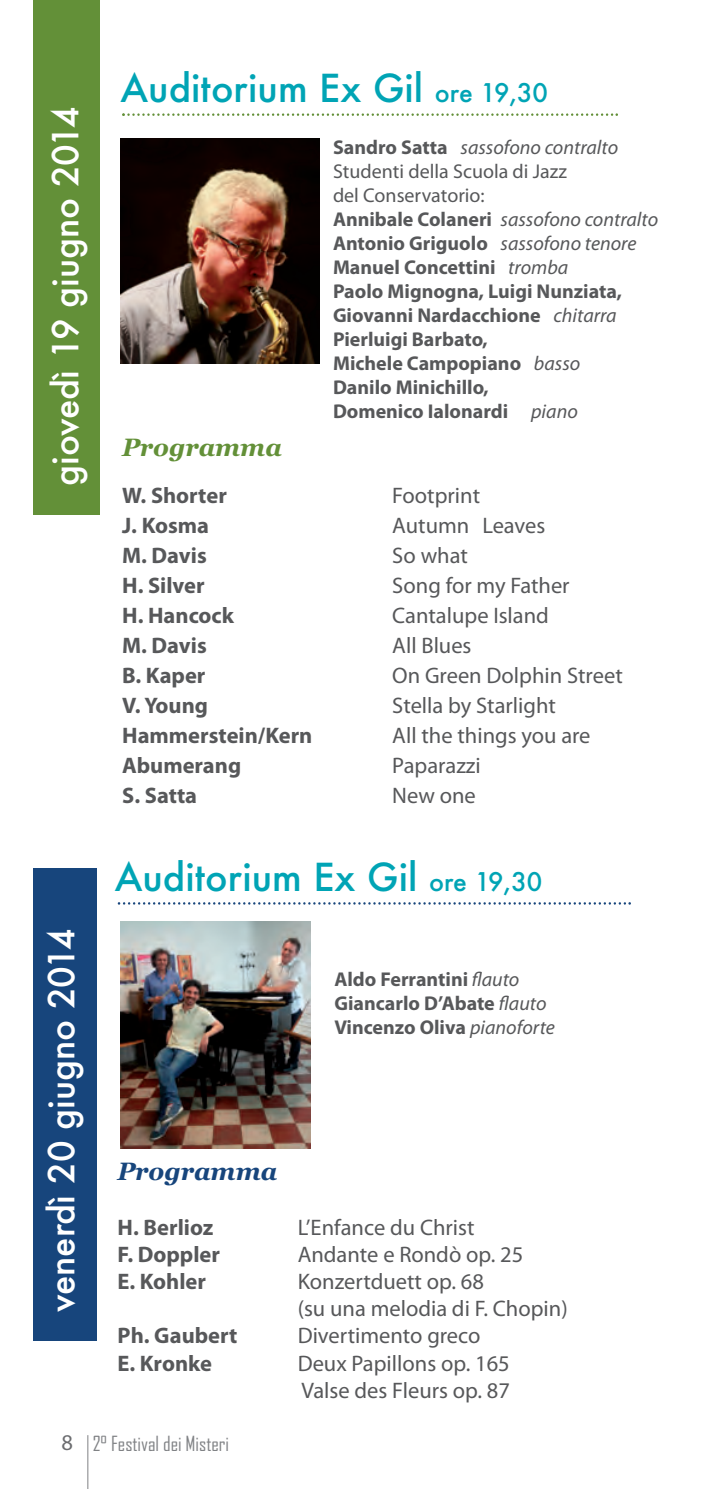
<style>
.page{position:relative;width:709px;height:1489px;background:#fff}
.page>*{position:absolute;margin:0;border:0;box-sizing:border-box;transform-origin:0 0}
.t1{font:500 37.5px "Futura";color:#00a4b5}
.t2{font:500 35px "Futura";color:#fff}
.t3{font:italic 700 25px "Georgia";color:#639038}
.t4{font:italic 700 25px "Georgia";color:#17457c}
.t5{font:22.5px/27px "Myriad Pro";color:#57585a}
.t6{font:700 22.5px "Myriad Pro";color:#57585a}
.t7{font:700 20px/24px "Myriad Pro";color:#57585a}
.t8{font:20px "Agency FB";color:#808285}
.s1{font-size:25px}
.s2{font-weight:400;font-style:italic}
.s3{font-weight:400}
.s4{font-family:"Myriad Pro";font-size:22.5px;color:#6c6d70}
</style>
<div class="page">
<hr style="left:87px;top:1434px;width:1px;height:54px;background:#808285">
<svg style="left:122px;top:113px;width:496px;height:3px"></svg>
<div style="left:33px;top:0;width:67px;height:514px;background:#639038"></div>
<img style="left:121px;top:138px;width:198px;height:225px">
<div style="left:33px;top:867px;width:63px;height:473px;background:#17457c"></div>
<svg style="left:118px;top:902px;width:513px;height:2px"></svg>
<img style="left:120px;top:921px;width:190px;height:227px">
<h2 class="t2" style="left:50px;top:486px;width:381px;rotate:-90deg">giovedì 19 giugno 2014</h2>
<h2 class="t2" style="left:46px;top:1312px;width:385px;rotate:-90deg">venerdì 20 giugno 2014</h2>
<h1 class="t1" style="left:120px;top:71px;width:429px">Auditorium Ex Gil <span class="s1">ore 19,30</span></h1>
<p class="t7" style="left:333px;top:137px;width:327px">Sandro Satta <span class="s2">sassofono contralto<br></span><span class="s3">Studenti della Scuola di Jazz<br>del Conservatorio:<br></span>Annibale Colaneri <span class="s2">sassofono contralto<br></span>Antonio Griguolo <span class="s2">sassofono tenore<br></span>Manuel Concettini <span class="s2">tromba<br></span>Paolo Mignogna, Luigi Nunziata,<br>Giovanni Nardacchione <span class="s2">chitarra<br></span>Pierluigi Barbato,<br>Michele Campopiano <span class="s2">basso<br></span>Danilo Minichillo,<br>Domenico Ialonardi <span class="s2">piano</span></p>
<p class="t3" style="left:122px;top:432px;width:161px">Programma</p>
<p class="t6" style="left:122px;top:487px;width:106px">W. Shorter</p>
<p class="t5" style="left:392px;top:484px;width:89px">Footprint</p>
<p class="t6" style="left:122px;top:517px;width:88px">J. Kosma</p>
<p class="t5" style="left:392px;top:514px;width:155px">Autumn Leaves</p>
<p class="t6" style="left:122px;top:547px;width:86px">M. Davis</p>
<p class="t5" style="left:392px;top:544px;width:77px">So what</p>
<p class="t6" style="left:122px;top:577px;width:84px">H. Silver</p>
<p class="t5" style="left:392px;top:574px;width:179px">Song for my Father</p>
<p class="t6" style="left:122px;top:607px;width:113px">H. Hancock</p>
<p class="t5" style="left:392px;top:604px;width:158px">Cantalupe Island</p>
<p class="t6" style="left:122px;top:637px;width:86px">M. Davis</p>
<p class="t5" style="left:392px;top:634px;width:81px">All Blues</p>
<p class="t6" style="left:122px;top:667px;width:85px">B. Kaper</p>
<p class="t5" style="left:392px;top:664px;width:232px">On Green Dolphin Street</p>
<p class="t6" style="left:122px;top:697px;width:87px">V. Young</p>
<p class="t5" style="left:392px;top:694px;width:165px">Stella by Starlight</p>
<p class="t6" style="left:122px;top:727px;width:192px">Hammerstein/Kern</p>
<p class="t5" style="left:392px;top:724px;width:200px">All the things you are</p>
<p class="t6" style="left:122px;top:757px;width:120px">Abumerang</p>
<p class="t5" style="left:392px;top:754px;width:90px">Paparazzi</p>
<p class="t6" style="left:122px;top:787px;width:76px">S. Satta</p>
<p class="t5" style="left:392px;top:784px;width:85px">New one</p>
<h1 class="t1" style="left:115px;top:859px;width:429px">Auditorium Ex Gil <span class="s1">ore 19,30</span></h1>
<p class="t7" style="left:334px;top:969px;width:222px">Aldo Ferrantini <span class="s2">flauto<br></span>Giancarlo D’Abate <span class="s2">flauto<br></span>Vincenzo Oliva <span class="s2">pianoforte</span></p>
<p class="t4" style="left:118px;top:1157px;width:161px">Programma</p>
<p class="t6" style="left:118px;top:1219px;width:97px">H. Berlioz</p>
<p class="t5" style="left:298px;top:1216px;width:178px">L’Enfance du Christ</p>
<p class="t6" style="left:118px;top:1246px;width:104px">F. Doppler</p>
<p class="t5" style="left:298px;top:1243px;width:227px">Andante e Rondò op. 25</p>
<p class="t6" style="left:118px;top:1273px;width:90px">E. Kohler</p>
<p class="t5" style="left:298px;top:1270px;width:271px">Konzertduett op. 68<br>(su una melodia di F. Chopin)</p>
<p class="t6" style="left:118px;top:1327px;width:121px">Ph. Gaubert</p>
<p class="t5" style="left:298px;top:1324px;width:184px">Divertimento greco</p>
<p class="t6" style="left:118px;top:1354px;width:96px">E. Kronke</p>
<p class="t5" style="left:298px;top:1351px;width:214px">Deux Papillons op. 165<br>Valse des Fleurs op. 87</p>
<p class="t8" style="left:62px;top:1431px;width:169px"><span class="s4">8</span> 2° Festival dei Misteri</p>
</div>
